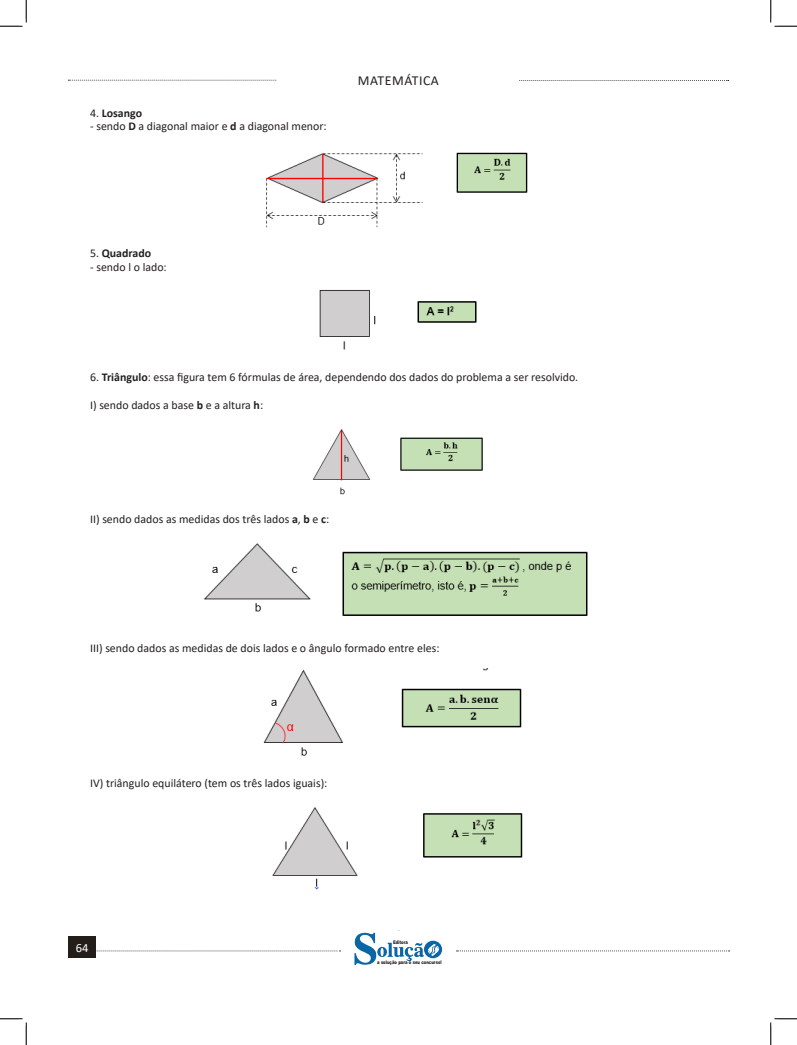
<style>
.page{position:relative;width:797px;height:1045px;background:#fff}
.page>*{position:absolute;margin:0;border:0;box-sizing:border-box;transform-origin:0 0}
.t1{font:13.75px "Calibri";letter-spacing:.04em;color:#231f20}
.t2{font:12.5px "Calibri";color:#fff}
.t3{font:11.88px "Calibri";color:#231f20}
.t4{font:700 11.88px "Calibri";color:#231f20}
.t5{font:900 5px "Arial";color:#231f20;scale:.76 1}
.s1{font-weight:400}
.s2{font-weight:700}
</style>
<div class="page">
<svg style="left:96px;top:950px;width:244px;height:1px"></svg>
<svg style="left:68px;top:80px;width:209px;height:1px"></svg>
<svg style="left:519px;top:80px;width:209px;height:1px"></svg>
<svg style="left:456px;top:950px;width:273px;height:1px"></svg>
<div style="left:68px;top:936px;width:28px;height:22px;background:#241e1b"></div>
<svg style="left:354px;top:930px;width:88px;height:35px"></svg>
<img style="left:266px;top:152px;width:262px;height:76px">
<img style="left:319px;top:290px;width:158px;height:60px">
<img style="left:313px;top:429px;width:170px;height:66px">
<img style="left:204px;top:543px;width:384px;height:73px">
<img style="left:263px;top:668px;width:259px;height:88px">
<img style="left:272px;top:807px;width:251px;height:83px">
<svg style="left:0;top:0;width:27px;height:27px"></svg>
<svg style="left:0;top:1018px;width:27px;height:27px"></svg>
<svg style="left:770px;top:0;width:27px;height:27px"></svg>
<svg style="left:770px;top:1018px;width:27px;height:27px"></svg>
<p class="t4" style="left:90px;top:104px;width:53px"><span class="s1">4.</span> Losango</p>
<p class="t3" style="left:90px;top:118px;width:238px">- sendo <span class="s2">D</span> a diagonal maior e <span class="s2">d</span> a diagonal menor:</p>
<p class="t1" style="left:358px;top:71px;width:82px">MATEMÁTICA</p>
<p class="t4" style="left:90px;top:245px;width:63px"><span class="s1">5.</span> Quadrado</p>
<p class="t3" style="left:90px;top:259px;width:78px">- sendo l o lado:</p>
<p class="t3" style="left:90px;top:369px;width:489px">6. <span class="s2">Triângulo</span>: essa figura tem 6 fórmulas de área, dependendo dos dados do problema a ser resolvido.</p>
<p class="t3" style="left:90px;top:397px;width:175px">I) sendo dados a base <span class="s2">b</span> e a altura <span class="s2">h</span>:</p>
<p class="t3" style="left:90px;top:511px;width:241px">II) sendo dados as medidas dos três lados <span class="s2">a</span>, <span class="s2">b</span> e <span class="s2">c</span>:</p>
<p class="t3" style="left:90px;top:640px;width:351px">III) sendo dados as medidas de dois lados e o ângulo formado entre eles:</p>
<p class="t3" style="left:90px;top:775px;width:239px">IV) triângulo equilátero (tem os três lados iguais):</p>
<p class="t2" style="left:73px;top:940px;width:17px">6464</p>
<p class="t5" style="left:393px;top:939px;width:21px">Editora</p>
<p class="t5" style="left:377px;top:959px;width:86px">a solução para o seu concurso!</p>
</div>
